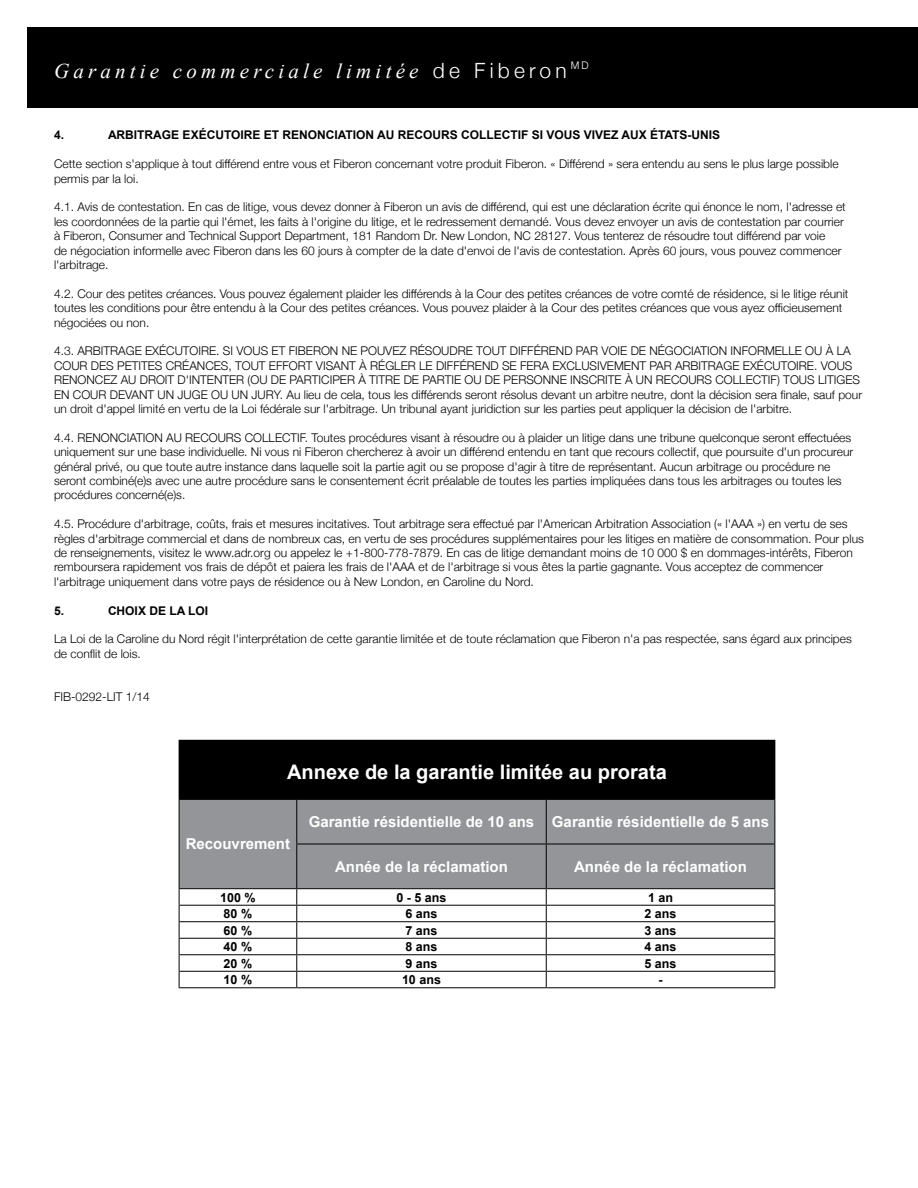
<style>
.page{position:relative;width:918px;height:1188px;background:#fff}
.page>*{position:absolute;margin:0;border:0;box-sizing:border-box;transform-origin:0 0}
.t1{font:italic 21px "Times New Roman";letter-spacing:.2em;color:#fff}
.t2{font:700 20.1px "Arial";color:#fff}
.t3{font:700 15px "Arial";color:#fff}
.t4{font:700 12.6px "Arial";color:#000}
.t5{font:300 12px/14.4px "Helvetica Neue";color:#000}
.t6{font:700 12px "Arial";color:#000}
.s1{font-family:"Helvetica Neue";font-weight:300;font-style:normal}
</style>
<div class="page">
<div style="left:27px;top:27px;width:891px;height:81px;background:#000"></div>
<div style="left:179px;top:740px;width:596px;height:59px;background:#000"></div>
<div style="left:180px;top:800px;width:594px;height:88px;background:#939598"></div>
<svg style="left:180px;top:889px;width:594px;height:98px"></svg>
<hr style="left:179px;top:799px;width:117px;height:1px;background:#000">
<hr style="left:179px;top:800px;width:1px;height:44px;background:#000">
<hr style="left:179px;top:844px;width:1px;height:44px;background:#000">
<hr style="left:297px;top:905px;width:249px;height:1px;background:#000">
<hr style="left:546px;top:905px;width:229px;height:1px;background:#000">
<hr style="left:179px;top:905px;width:118px;height:1px;background:#000">
<hr style="left:297px;top:921px;width:249px;height:1px;background:#000">
<hr style="left:546px;top:921px;width:229px;height:1px;background:#000">
<hr style="left:179px;top:921px;width:118px;height:1px;background:#000">
<hr style="left:297px;top:938px;width:249px;height:1px;background:#000">
<hr style="left:546px;top:938px;width:229px;height:1px;background:#000">
<hr style="left:179px;top:938px;width:118px;height:1px;background:#000">
<hr style="left:297px;top:954px;width:249px;height:1px;background:#000">
<hr style="left:546px;top:954px;width:229px;height:1px;background:#000">
<hr style="left:179px;top:954px;width:118px;height:1px;background:#000">
<hr style="left:297px;top:971px;width:249px;height:1px;background:#000">
<hr style="left:546px;top:971px;width:229px;height:1px;background:#000">
<hr style="left:297px;top:987px;width:249px;height:1px;background:#000">
<hr style="left:546px;top:987px;width:229px;height:1px;background:#000">
<svg style="left:179px;top:889px;width:1px;height:98px"></svg>
<svg style="left:296px;top:889px;width:1px;height:98px"></svg>
<svg style="left:546px;top:889px;width:1px;height:98px"></svg>
<svg style="left:774px;top:889px;width:1px;height:98px"></svg>
<hr style="left:179px;top:971px;width:118px;height:1px;background:#000">
<hr style="left:179px;top:987px;width:118px;height:1px;background:#000">
<hr style="left:179px;top:888px;width:118px;height:1px;background:#000">
<hr style="left:296px;top:799px;width:250px;height:1px;background:#000">
<hr style="left:546px;top:799px;width:229px;height:1px;background:#000">
<hr style="left:296px;top:800px;width:1px;height:44px;background:#000">
<hr style="left:546px;top:800px;width:1px;height:44px;background:#000">
<hr style="left:774px;top:800px;width:1px;height:44px;background:#000">
<hr style="left:296px;top:844px;width:250px;height:1px;background:#000">
<hr style="left:546px;top:844px;width:229px;height:1px;background:#000">
<hr style="left:296px;top:844px;width:1px;height:44px;background:#000">
<hr style="left:546px;top:844px;width:1px;height:44px;background:#000">
<hr style="left:774px;top:844px;width:1px;height:44px;background:#000">
<hr style="left:546px;top:888px;width:229px;height:1px;background:#000">
<hr style="left:297px;top:888px;width:249px;height:1px;background:#000">
<h1 class="t1" style="left:54px;top:57px;width:536px">Garantie commerciale limitée <span class="s1">de Fiberon</span> <sup>MD</sup></h1>
<p class="t6" style="left:54px;top:127px;width:12px">4.</p>
<p class="t6" style="left:108px;top:127px;width:614px">ARBITRAGE EXÉCUTOIRE ET RENONCIATION AU RECOURS COLLECTIF SI VOUS VIVEZ AUX ÉTATS-UNIS</p>
<p class="t5" style="left:54px;top:156px;width:786px">Cette section s'applique à tout différend entre vous et Fiberon concernant votre produit Fiberon. « Différend » sera entendu au sens le plus large possible permis par la loi.</p>
<p class="t5" style="left:54px;top:199px;width:793px">4.1. Avis de contestation. En cas de litige, vous devez donner à Fiberon un avis de différend, qui est une déclaration écrite qui énonce le nom, l'adresse et les coordonnées de la partie qui l'émet, les faits à l'origine du litige, et le redressement demandé. Vous devez envoyer un avis de contestation par courrier à Fiberon, Consumer and Technical Support Department, 181 Random Dr. New London, NC 28127. Vous tenterez de résoudre tout différend par voie<br>de négociation informelle avec Fiberon dans les 60 jours à compter de la date d'envoi de l'avis de contestation. Après 60 jours, vous pouvez commencer l'arbitrage.</p>
<p class="t5" style="left:54px;top:286px;width:796px">4.2. Cour des petites créances. Vous pouvez également plaider les différends à la Cour des petites créances de votre comté de résidence, si le litige réunit toutes les conditions pour être entendu à la Cour des petites créances. Vous pouvez plaider à la Cour des petites créances que vous ayez officieusement négociées ou non.</p>
<p class="t5" style="left:54px;top:343px;width:810px">4.3. ARBITRAGE EXÉCUTOIRE. SI VOUS ET FIBERON NE POUVEZ RÉSOUDRE TOUT DIFFÉREND PAR VOIE DE NÉGOCIATION INFORMELLE OU À LA COUR DES PETITES CRÉANCES, TOUT EFFORT VISANT À RÉGLER LE DIFFÉREND SE FERA EXCLUSIVEMENT PAR ARBITRAGE EXÉCUTOIRE. VOUS RENONCEZ AU DROIT D'INTENTER (OU DE PARTICIPER À TITRE DE PARTIE OU DE PERSONNE INSCRITE À UN RECOURS COLLECTIF) TOUS LITIGES EN COUR DEVANT UN JUGE OU UN JURY. Au lieu de cela, tous les différends seront résolus devant un arbitre neutre, dont la décision sera finale, sauf pour un droit d'appel limité en vertu de la Loi fédérale sur l'arbitrage. Un tribunal ayant juridiction sur les parties peut appliquer la décision de l'arbitre.</p>
<p class="t5" style="left:54px;top:430px;width:801px">4.4. RENONCIATION AU RECOURS COLLECTIF. Toutes procédures visant à résoudre ou à plaider un litige dans une tribune quelconque seront effectuées uniquement sur une base individuelle. Ni vous ni Fiberon chercherez à avoir un différend entendu en tant que recours collectif, que poursuite d'un procureur général privé, ou que toute autre instance dans laquelle soit la partie agit ou se propose d'agir à titre de représentant. Aucun arbitrage ou procédure ne seront combiné(e)s avec une autre procédure sans le consentement écrit préalable de toutes les parties impliquées dans tous les arbitrages ou toutes les procédures concerné(e)s.</p>
<p class="t5" style="left:54px;top:516px;width:811px">4.5. Procédure d'arbitrage, coûts, frais et mesures incitatives. Tout arbitrage sera effectué par l'American Arbitration Association (« l'AAA ») en vertu de ses règles d'arbitrage commercial et dans de nombreux cas, en vertu de ses procédures supplémentaires pour les litiges en matière de consommation. Pour plus de renseignements, visitez le www.adr.org ou appelez le +1-800-778-7879. En cas de litige demandant moins de 10 000 $ en dommages-intérêts, Fiberon remboursera rapidement vos frais de dépôt et paiera les frais de l'AAA et de l'arbitrage si vous êtes la partie gagnante. Vous acceptez de commencer l'arbitrage uniquement dans votre pays de résidence ou à New London, en Caroline du Nord.</p>
<p class="t6" style="left:54px;top:602px;width:12px">5.</p>
<p class="t6" style="left:108px;top:602px;width:102px">CHOIX DE LA LOI</p>
<p class="t5" style="left:54px;top:631px;width:799px">La Loi de la Caroline du Nord régit l'interprétation de cette garantie limitée et de toute réclamation que Fiberon n'a pas respectée, sans égard aux principes de conflit de lois.</p>
<p class="t5" style="left:54px;top:689px;width:97px">FIB-0292-LIT 1/14</p>
<h2 class="t2" style="left:287px;top:759px;width:381px">Annexe de la garantie limitée au prorata</h2>
<p class="t3" style="left:186px;top:834px;width:106px">Recouvrement</p>
<p class="t3" style="left:309px;top:812px;width:462px">Garantie résidentielle de 10 ans Garantie résidentielle de 5 ans</p>
<p class="t3" style="left:335px;top:857px;width:174px">Année de la réclamation</p>
<p class="t3" style="left:574px;top:857px;width:174px">Année de la réclamation</p>
<p class="t4" style="left:220px;top:889px;width:37px">100 %</p>
<p class="t4" style="left:396px;top:889px;width:52px">0 - 5 ans</p>
<p class="t4" style="left:648px;top:889px;width:27px">1 an</p>
<p class="t4" style="left:224px;top:905px;width:30px">80 %</p>
<p class="t4" style="left:405px;top:905px;width:34px">6 ans</p>
<p class="t4" style="left:645px;top:905px;width:34px">2 ans</p>
<p class="t4" style="left:224px;top:922px;width:30px">60 %</p>
<p class="t4" style="left:405px;top:922px;width:34px">7 ans</p>
<p class="t4" style="left:645px;top:922px;width:34px">3 ans</p>
<p class="t4" style="left:224px;top:938px;width:30px">40 %</p>
<p class="t4" style="left:405px;top:938px;width:34px">8 ans</p>
<p class="t4" style="left:645px;top:938px;width:34px">4 ans</p>
<p class="t4" style="left:224px;top:955px;width:30px">20 %</p>
<p class="t4" style="left:405px;top:955px;width:34px">9 ans</p>
<p class="t4" style="left:645px;top:955px;width:34px">5 ans</p>
<p class="t4" style="left:224px;top:971px;width:30px">10 %</p>
<p class="t4" style="left:402px;top:971px;width:40px">10 ans</p>
<p class="t4" style="left:658px;top:971px;width:6px">-</p>
</div>
